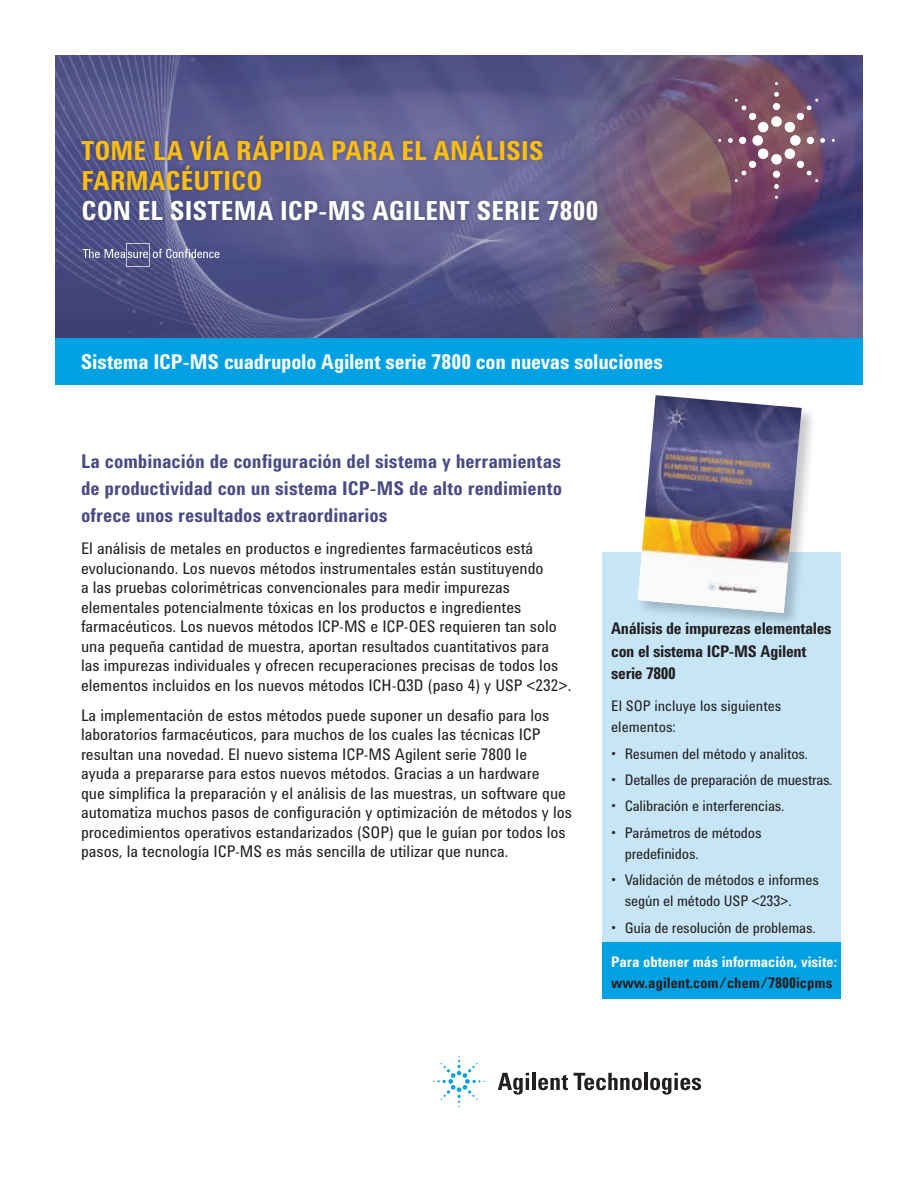
<style>
.page{position:relative;width:918px;height:1188px;background:#fff}
.page>*{position:absolute;margin:0;border:0;box-sizing:border-box;transform-origin:0 0}
.t1{font:700 27px/30px "Agilent Condensed CFF";letter-spacing:.01em;color:#fdbe12}
.t2{font:700 27px "Agilent Condensed CFF";color:#fff}
.t3{font:700 21px "Agilent Condensed CFF";letter-spacing:-.01em;color:#fff}
.t4{font:700 19.5px/27px "Agilent Condensed CFF";color:#4a4b84;text-align:justify}
.t5{font:16.5px/19.5px "Agilent Condensed CFF";color:#231f20}
.t6{font:700 16.5px/22.5px "Agilent Condensed CFF";letter-spacing:-.02em;color:#231f20}
.t7{font:15px/21px "Agilent Condensed CFF";letter-spacing:-.01em;color:#231f20}
.t8{font:700 15px "Agilent Condensed CFF";color:#fff}
.t9{font:700 15px "Agilent Condensed CFF";color:#231f20}
</style>
<div class="page">
<img style="left:55px;top:55px;width:808px;height:284px">
<div style="left:603px;top:552px;width:238px;height:412px;background:#c6e6f8"></div>
<div style="left:77px;top:130px;width:526px;height:95px;background:#231f20;opacity:.25"></div>
<div style="left:55px;top:339px;width:808px;height:46px;background:#00a1e3"></div>
<div style="left:603px;top:943px;width:238px;height:56px;background:#00a1e3"></div>
<div style="left:636px;top:394px;width:181px;height:235px;background:#231f20;opacity:.25"></div>
<img style="left:638px;top:395px;width:164px;height:218px">
<svg style="left:728px;top:92px;width:97px;height:97px;background:#8b6377"></svg>
<svg style="left:498px;top:1073px;width:31px;height:22px"></svg>
<hr style="left:532px;top:1073px;width:4px;height:17px;background:#231f20">
<svg style="left:538px;top:1075px;width:30px;height:15px"></svg>
<svg style="left:574px;top:1073px;width:68px;height:17px"></svg>
<hr style="left:644px;top:1073px;width:4px;height:17px;background:#231f20">
<svg style="left:650px;top:1073px;width:51px;height:22px"></svg>
<svg style="left:433px;top:1056px;width:52px;height:51px"></svg>
<svg style="left:83px;top:243px;width:136px;height:24px;background:#676a97"></svg>
<h1 class="t1" style="left:81px;top:134px;width:464px">TOME LA VÍA RÁPIDA PARA EL ANÁLISIS<br>FARMACÉUTICO</h1>
<h1 class="t2" style="left:81px;top:190px;width:519px">CON EL SISTEMA ICP-MS AGILENT SERIE 7800</h1>
<p class="t3" style="left:81px;top:346px;width:583px">Sistema ICP-MS cuadrupolo Agilent serie 7800 con nuevas soluciones</p>
<p class="t4" style="left:81px;top:447px;width:483px">La combinación de configuración del sistema y herramientas de productividad con un sistema ICP-MS de alto rendimiento ofrece unos resultados extraordinarios</p>
<p class="t5" style="left:81px;top:538px;width:492px">El análisis de metales en productos e ingredientes farmacéuticos está evolucionando. Los nuevos métodos instrumentales están sustituyendo<br>a las pruebas colorimétricas convencionales para medir impurezas elementales potencialmente tóxicas en los productos e ingredientes farmacéuticos. Los nuevos métodos ICP-MS e ICP-OES requieren tan solo una pequeña cantidad de muestra, aportan resultados cuantitativos para las impurezas individuales y ofrecen recuperaciones precisas de todos los elementos incluidos en los nuevos métodos ICH-Q3D (paso 4) y USP &lt;232&gt;.</p>
<p class="t5" style="left:81px;top:705px;width:493px">La implementación de estos métodos puede suponer un desafío para los laboratorios farmacéuticos, para muchos de los cuales las técnicas ICP resultan una novedad. El nuevo sistema ICP-MS Agilent serie 7800 le<br>ayuda a prepararse para estos nuevos métodos. Gracias a un hardware<br>que simplifica la preparación y el análisis de las muestras, un software que automatiza muchos pasos de configuración y optimización de métodos y los procedimientos operativos estandarizados (SOP) que le guían por todos los pasos, la tecnología ICP-MS es más sencilla de utilizar que nunca.</p>
<p class="t6" style="left:611px;top:617px;width:222px">Análisis de impurezas elementales con el sistema ICP-MS Agilent serie 7800</p>
<p class="t7" style="left:611px;top:695px;width:172px">El SOP incluye los siguientes elementos:</p>
<p class="t7" style="left:611px;top:742px;width:198px">• Resumen del método y analitos.</p>
<p class="t7" style="left:611px;top:769px;width:223px">• Detalles de preparación de muestras.</p>
<p class="t7" style="left:611px;top:795px;width:175px">• Calibración e interferencias.</p>
<p class="t7" style="left:625px;top:822px;width:138px;text-indent:-14px">• Parámetros de métodos predefinidos.</p>
<p class="t7" style="left:625px;top:869px;width:196px;text-indent:-14px">• Validación de métodos e informes según el método USP &lt;233&gt;.</p>
<p class="t7" style="left:611px;top:916px;width:206px">• Guía de resolución de problemas.</p>
<p class="t8" style="left:611px;top:951px;width:227px">Para obtener más información, visite:</p>
<p class="t9" style="left:611px;top:972px;width:223px">www.agilent.com/chem/7800icpms</p>
</div>
